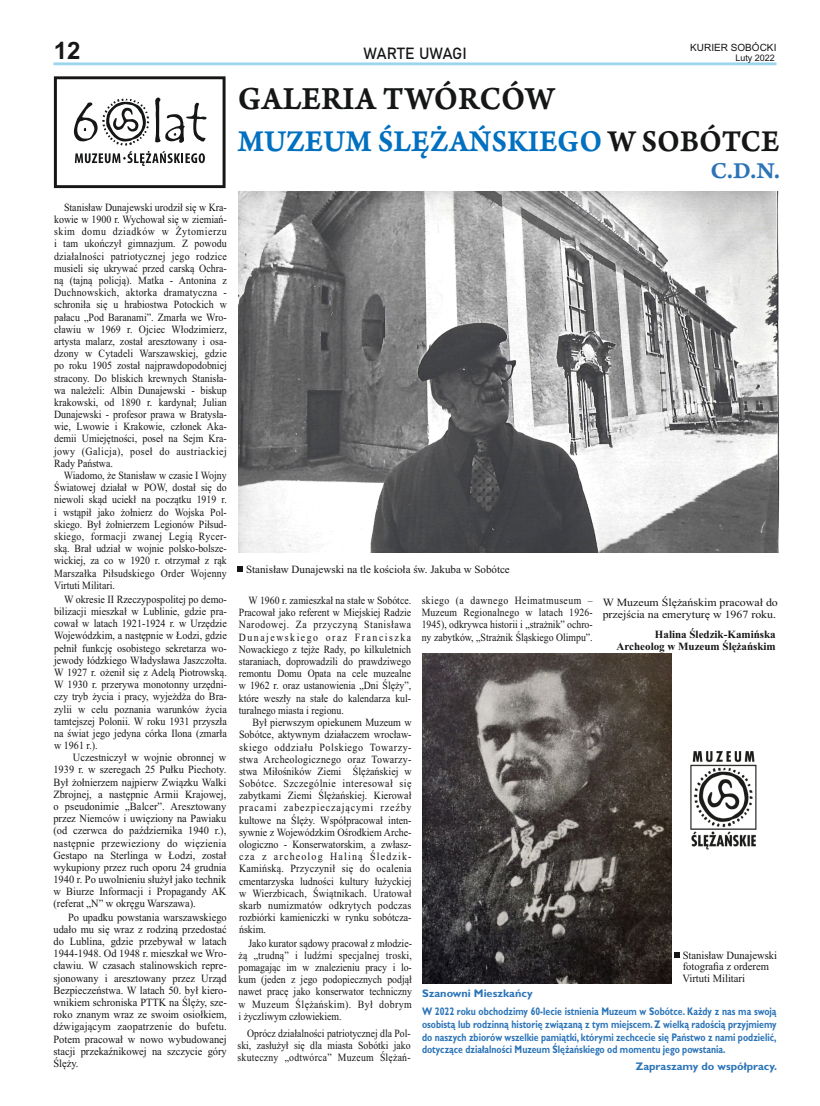
<style>
.page{position:relative;width:820px;height:1106px;background:#fff}
.page>*{position:absolute;margin:0;border:0;box-sizing:border-box;transform-origin:0 0}
.t1{font:34px "Arno Pro Smbd Caption";letter-spacing:.005em;color:#151616;scale:.92 1}
.t2{font:32px "Arno Pro Smbd Caption";color:#0070c0;scale:.92 1}
.t3{font:24px "Arno Pro Smbd Caption";color:#2b74b8}
.t4{font:700 24px "Arial";color:#151616}
.t5{font:16px "Bahnschrift";letter-spacing:-.005em;color:#151616}
.t6{font:11px/12.2px "Times New Roman";color:#151616;text-align:justify;scale:.91 1}
.t7{font:11px/12.2px "Times New Roman";color:#151616;text-align:justify;scale:.89 1}
.t8{font:11px/12.2px "Times New Roman";color:#151616;text-align:justify;scale:.9 1}
.t9{font:11px/12.2px "Times New Roman";color:#151616;text-align:justify;scale:.94 1}
.t10{font:11px/12.2px "Times New Roman";color:#151616;text-align:justify;scale:.95 1}
.t11{font:11px/12.2px "Times New Roman";color:#151616;text-align:justify;scale:.88 1}
.t12{font:700 11px/12.8px "Gill Sans";color:#2b74b8;text-align:justify;scale:.79 1}
.t13{font:700 11px/17.8px "Gill Sans";color:#2b74b8}
.t14{font:11px/12.2px "Times New Roman";color:#151616;scale:1.08 1}
.t15{font:11px/11.7px "Times New Roman";color:#151616;scale:.96 1}
.t16{font:11px "Times New Roman";color:#151616}
.t17{font:700 11px/12.2px "Times New Roman";color:#151616;text-align:right}
.t18{font:10px "Arial";color:#151616}
.t19{font:9px "Arial";color:#151616}
.s1{color:#151616}
</style>
<div class="page">
<img style="left:670px;top:736px;width:87px;height:124px">
<svg style="left:53px;top:62px;width:723px;height:3px"></svg>
<svg style="left:54px;top:76px;width:171px;height:112px"></svg>
<img style="left:239px;top:191px;width:539px;height:362px">
<svg style="left:237px;top:567px;width:5px;height:5px"></svg>
<img style="left:422px;top:654px;width:248px;height:329px">
<svg style="left:674px;top:952px;width:5px;height:5px"></svg>
<h3 class="t4" style="left:54px;top:42px;width:28px">12</h3>
<p class="t18" style="left:690px;top:43px;width:88px">KURIER SOBÓCKI</p>
<h3 class="t5" style="left:363px;top:46px;width:105px">WARTE UWAGI</h3>
<p class="t19" style="left:735px;top:55px;width:41px">Luty 2022</p>
<h1 class="t1" style="left:238px;top:86px;width:345px">GALERIA TWÓRCÓW</h1>
<h2 class="t2" style="left:238px;top:129px;width:590px">MUZEUM ŚLĘŻAŃSKIEGO <span class="s1">W SOBÓTCE</span></h2>
<p class="t8" style="left:54px;top:202px;width:193px;text-indent:10px">Stanisław Dunajewski urodził się w Kra&shy;kowie w 1900 r. Wychował się w ziemiań&shy;skim domu dziadków w Żytomierzu i tam ukończył gimnazjum. Z powodu działalności patriotycznej jego rodzice musieli się ukrywać przed carską Ochra&shy;ną (tajną policją). Matka - Antonina z Duchnowskich, aktorka dramatyczna - schroniła się u hrabiostwa Potockich w pałacu „Pod Baranami”. Zmarła we Wro&shy;cławiu w 1969 r. Ojciec Włodzimierz, artysta malarz, został aresztowany i osa&shy;dzony w Cytadeli Warszawskiej, gdzie po roku 1905 został najprawdopodobniej stracony. Do bliskich krewnych Stanisła&shy;wa należeli: Albin Dunajewski - biskup krakowski, od 1890 r. kardynał; Julian Dunajewski - profesor prawa w Bratysła&shy;wie, Lwowie i Krakowie, członek Aka&shy;demii Umiejętności, poseł na Sejm Kra&shy;jowy (Galicja), poseł do austriackiej Rady Państwa.</p>
<p class="t7" style="left:54px;top:470px;width:195px;text-indent:10px">Wiadomo, że Stanisław w czasie I Wojny Światowej działał w POW, dostał się do niewoli skąd uciekł na początku 1919 r. i wstąpił jako żołnierz do Wojska Pol&shy;skiego. Był żołnierzem Legionów Piłsud&shy;skiego, formacji zwanej Legią Rycer&shy;ską. Brał udział w wojnie polsko-bolsze&shy;wickiej, za co w 1920 r. otrzymał z rąk Marszałka Piłsudskiego Order Wojenny Virtuti Militari.</p>
<p class="t6" style="left:54px;top:594px;width:191px;text-indent:10px">W okresie II Rzeczypospolitej po demo&shy;bilizacji mieszkał w Lublinie, gdzie pra&shy;cował w latach 1921-1924 r. w Urzędzie Wojewódzkim, a następnie w Łodzi, gdzie pełnił funkcję osobistego sekretarza wo&shy;jewody łódzkiego Władysława Jaszczołta.<br>W 1927 r. ożenił się z Adelą Piotrowską.<br>W 1930 r. przerywa monotonny urzędni&shy;czy tryb życia i pracy, wyjeżdża do Bra&shy;zylii w celu poznania warunków życia tamtejszej Polonii. W roku 1931 przyszła na świat jego jedyna córka Ilona (zmarła w 1961 r.).</p>
<p class="t9" style="left:53px;top:752px;width:185px;text-indent:20px">Uczestniczył w wojnie obronnej w 1939 r. w szeregach 25 Pułku Piechoty.<br>Był żołnierzem najpierw Związku Walki Zbrojnej, a następnie Armii Krajowej, o pseudonimie „Balcer”. Aresztowany przez Niemców i uwięziony na Pawiaku (od czerwca do października 1940 r.), następnie przewieziony do więzienia Gestapo na Sterlinga w Łodzi, został wykupiony przez ruch oporu 24 grudnia 1940 r. Po uwolnieniu służył jako technik w Biurze Informacji i Propagandy AK (referat „N” w okręgu Warszawa).</p>
<p class="t10" style="left:53px;top:912px;width:184px;text-indent:15px">Po upadku powstania warszawskiego udało mu się wraz z rodziną przedostać do Lublina, gdzie przebywał w latach 1944-1948. Od 1948 r. mieszkał we Wro&shy;cławiu. W czasach stalinowskich repre&shy;sjonowany i aresztowany przez Urząd Bezpieczeństwa. W latach 50. był kiero&shy;wnikiem schroniska PTTK na Ślęży, sze&shy;roko znanym wraz ze swoim osiołkiem, dźwigającym zaopatrzenie do bufetu.<br>Potem pracował w nowo wybudowanej stacji przekaźnikowej na szczycie góry Ślęży.</p>
<p class="t16" style="left:246px;top:565px;width:265px">Stanisław Dunajewski na tle kościoła św. Jakuba w Sobótce</p>
<h3 class="t3" style="left:710px;top:162px;width:71px">C.D.N.</h3>
<p class="t7" style="left:239px;top:595px;width:195px;text-indent:10px">W 1960 r. zamieszkał na stałe w Sobótce.<br>Pracował jako referent w Miejskiej Radzie Narodowej. Za przyczyną Stanisława Dunajewskiego oraz Franciszka Nowackiego z tejże Rady, po kilkuletnich staraniach, doprowadzili do prawdziwego remontu Domu Opata na cele muzealne w 1962 r. oraz ustanowienia „Dni Ślęży”, które weszły na stałe do kalendarza kul&shy;turalnego miasta i regionu.</p>
<p class="t6" style="left:239px;top:717px;width:191px;text-indent:13px">Był pierwszym opiekunem Muzeum w Sobótce, aktywnym działaczem wrocław&shy;skiego oddziału Polskiego Towarzy&shy;stwa Archeologicznego oraz Towarzy&shy;stwa Miłośników Ziemi Ślężańskiej w Sobótce. Szczególnie interesował się zabytkami Ziemi Ślężańskiej. Kierował pracami zabezpieczającymi rzeźby kultowe na Ślęży. Współpracował inten&shy;sywnie z Wojewódzkim Ośrodkiem Arche&shy;ologiczno - Konserwatorskim, a zwłasz&shy;cza z archeolog Haliną Śledzik-Kamińską. Przyczynił się do ocalenia cmentarzyska ludności kultury łużyckiej w Wierzbicach, Świątnikach. Uratował skarb numizmatów odkrytych podczas rozbiórki kamieniczki w rynku sobótcza&shy;ńskim.</p>
<p class="t7" style="left:238px;top:937px;width:196px;text-indent:10px">Jako kurator sądowy pracował z młodzie&shy;żą „trudną” i ludźmi specjalnej troski, pomagając im w znalezieniu pracy i lo&shy;kum (jeden z jego podopiecznych podjął nawet pracę jako konserwator techniczny w Muzeum Ślężańskim). Był dobrym i życzliwym człowiekiem.</p>
<p class="t11" style="left:237px;top:1028px;width:198px;text-indent:10px">Oprócz działalności patriotycznej dla Pol&shy;ski, zasłużył się dla miasta Sobótki jako skuteczny „odtwórca” Muzeum Ślężań-</p>
<p class="t11" style="left:421px;top:595px;width:196px">skiego (a dawnego Heimatmuseum – Muzeum Regionalnego w latach 1926- 1945), odkrywca historii i „strażnik” ochro&shy;ny zabytków, „Strażnik Śląskiego Olimpu”.</p>
<p class="t14" style="left:602px;top:597px;width:164px">W Muzeum Ślężańskim pracował do przejścia na emeryturę w 1967 roku.</p>
<p class="t17" style="left:616px;top:629px;width:160px">Halina Śledzik-Kamińska<br>Archeolog w Muzeum Ślężańskim</p>
<p class="t15" style="left:682px;top:950px;width:100px">Stanisław Dunajewski fotografia z orderem<br>Virtuti Militari</p>
<p class="t13" style="left:422px;top:985px;width:356px">Szanowni Mieszkańcy<br>W 2022 roku obchodzimy 60-lecie istnienia Muzeum w Sobótce. Każdy z nas ma swoją</p>
<p class="t12" style="left:422px;top:1018px;width:450px">osobistą lub rodzinną historię związaną z tym miejscem. Z wielką radością przyjmiemy do naszych zbiorów wszelkie pamiątki, którymi zechcecie się Państwo z nami podzielić, dotyczące działalności Muzeum Ślężańskiego od momentu jego powstania.</p>
<p class="t13" style="left:635px;top:1058px;width:143px">Zapraszamy do współpracy.</p>
</div>
